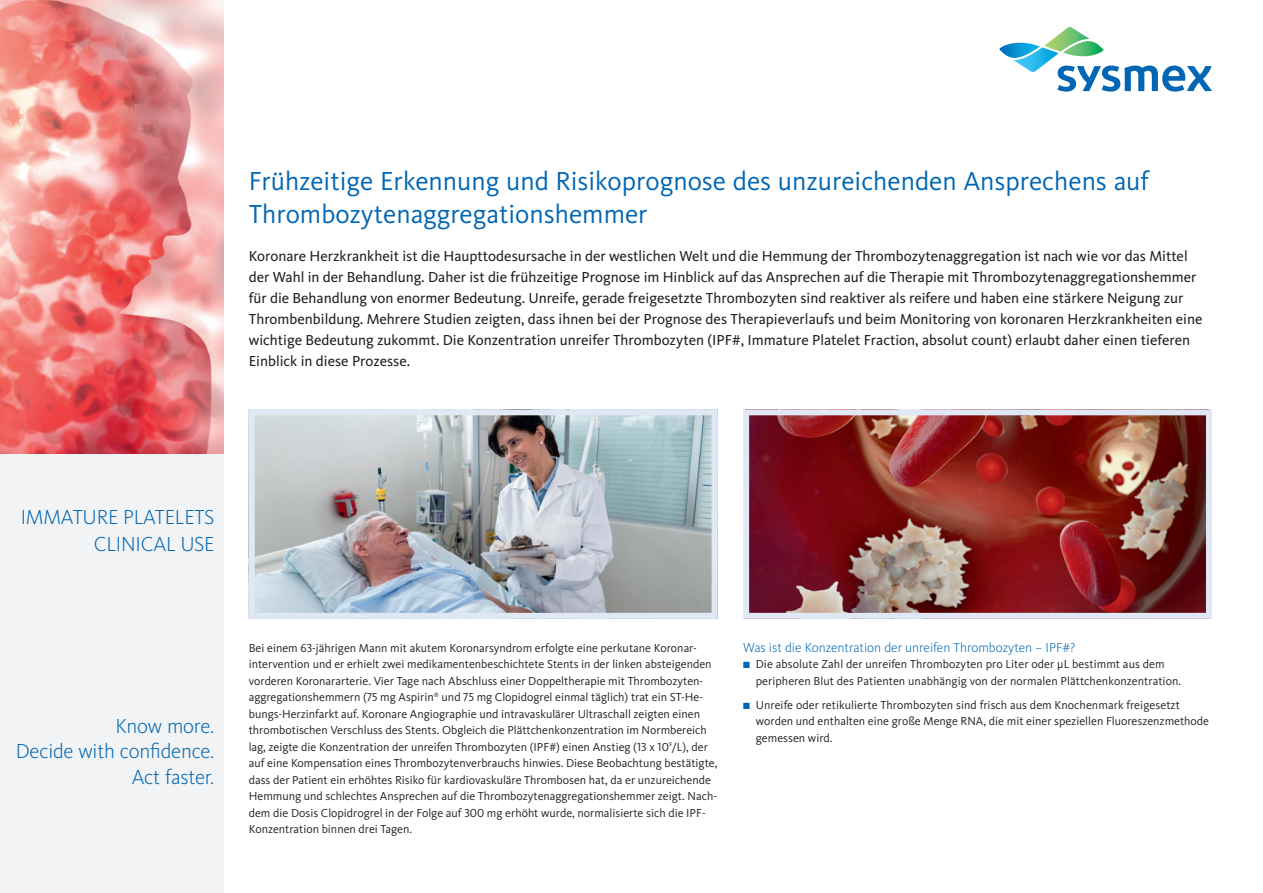
<style>
.page{position:relative;width:1263px;height:893px;background:#fff}
.page>*{position:absolute;margin:0;border:0;box-sizing:border-box;transform-origin:0 0}
.Headline_18_reg_blau{font:27px/32.4px "Kievit Pro";color:#0166b3}
.Subline_Thema{font:300 21px "Kievit Pro";letter-spacing:-.01em;color:#0166b3}
.Thema{font:300 21px "Kievit Pro";letter-spacing:-.01em;color:#0166b3}
.Introduction_10_14_b{font:15px/21px "Kievit Pro";color:#231f20}
.Headline_Copy_9_11_l{font:300 13.5px "Kievit Pro";color:#0166b3}
.Copy_8_11_reg{font:12px/16.5px "Kievit Pro";color:#231f20}
.s1{color:#0166b3}
</style>
<div class="page">
<svg style="left:999px;top:27px;width:213px;height:65px"></svg>
<div style="left:0;top:0;width:223px;height:893px;background:#f2f3f4"></div>
<img style="left:0;top:0;width:223px;height:454px">
<img style="left:256px;top:416px;width:455px;height:196px">
<div style="left:249px;top:409px;width:469px;height:210px;border:6px solid #e1e8f5"></div>
<img style="left:750px;top:416px;width:455px;height:196px">
<div style="left:743px;top:409px;width:469px;height:210px;border:6px solid #e1e8f5"></div>
<p class="Headline_18_reg_blau" style="left:249px;top:165px;width:902px">Frühzeitige Erkennung und Risikoprognose des unzureichenden Ansprechens auf<br>Thrombozytenaggregationshemmer</p>
<p class="Introduction_10_14_b" style="left:249px;top:245px;width:955px">Koronare Herzkrankheit ist die Haupttodesursache in der westlichen Welt und die Hemmung der Thrombozytenaggregation ist nach wie vor das Mittel der Wahl in der Behandlung. Daher ist die frühzeitige Prognose im Hinblick auf das Ansprechen auf die Therapie mit Thrombozytenaggregationshemmer für die Behandlung von enormer Bedeutung. Unreife, gerade freigesetzte Thrombozyten sind reaktiver als reifere und haben eine stärkere Neigung zur Thrombenbildung. Mehrere Studien zeigten, dass ihnen bei der Prognose des Therapieverlaufs und beim Monitoring von koronaren Herzkrankheiten eine wichtige Bedeutung zukommt. Die Konzentration unreifer Thrombozyten (IPF#, Immature Platelet Fraction, absolut count) erlaubt daher einen tieferen Einblick in diese Prozesse.</p>
<p class="Thema" style="left:21px;top:505px;width:195px">IMMATURE PLATELETS</p>
<p class="Thema" style="left:94px;top:532px;width:122px">CLINICAL USE</p>
<p class="Subline_Thema" style="left:115px;top:713px;width:100px">Know more.</p>
<p class="Subline_Thema" style="left:16px;top:739px;width:200px">Decide with confidence.</p>
<p class="Subline_Thema" style="left:132px;top:764px;width:84px">Act faster.</p>
<p class="Copy_8_11_reg" style="left:249px;top:639px;width:470px">Bei einem 63-jährigen Mann mit akutem Koronarsyndrom erfolgte eine perkutane Koronar&shy;intervention und er erhielt zwei medikamentenbeschichtete Stents in der linken absteigenden vorderen Koronararterie. Vier Tage nach Abschluss einer Doppeltherapie mit Thrombozyten&shy;aggregationshemmern (75 mg Aspirin<sup>®</sup> und 75 mg Clopidogrel einmal täglich) trat ein ST-He&shy;bungs-Herzinfarkt auf. Koronare Angiographie und intravaskulärer Ultraschall zeigten einen thrombotischen Verschluss des Stents. Obgleich die Plättchenkonzentration im Normbereich lag, zeigte die Konzentration der unreifen Thrombozyten (IPF#) einen Anstieg (13 x 10<sup>9</sup>/L), der auf eine Kompensation eines Thrombozytenverbrauchs hinwies. Diese Beobachtung bestätigte, dass der Patient ein erhöhtes Risiko für kardiovaskuläre Thrombosen hat, da er unzureichende Hemmung und schlechtes Ansprechen auf die Thrombozytenaggregationshemmer zeigt. Nach&shy;dem die Dosis Clopidrogrel in der Folge auf 300 mg erhöht wurde, normalisierte sich die IPF-Konzentration binnen drei Tagen.</p>
<p class="Headline_Copy_9_11_l" style="left:743px;top:639px;width:334px">Was ist die Konzentration der unreifen Thrombozyten – IPF#?</p>
<p class="Copy_8_11_reg" style="left:756px;top:656px;width:427px;text-indent:-13px"><span class="s1">■</span> Die absolute Zahl der unreifen Thrombozyten pro Liter oder µL bestimmt aus dem peripheren Blut des Patienten unabhängig von der normalen Plättchenkonzentration.</p>
<p class="Copy_8_11_reg" style="left:756px;top:696px;width:455px;text-indent:-13px"><span class="s1">■</span> Unreife oder retikulierte Thrombozyten sind frisch aus dem Knochenmark freigesetzt worden und enthalten eine große Menge RNA, die mit einer speziellen Fluoreszenzmethode gemessen wird.</p>
</div>
